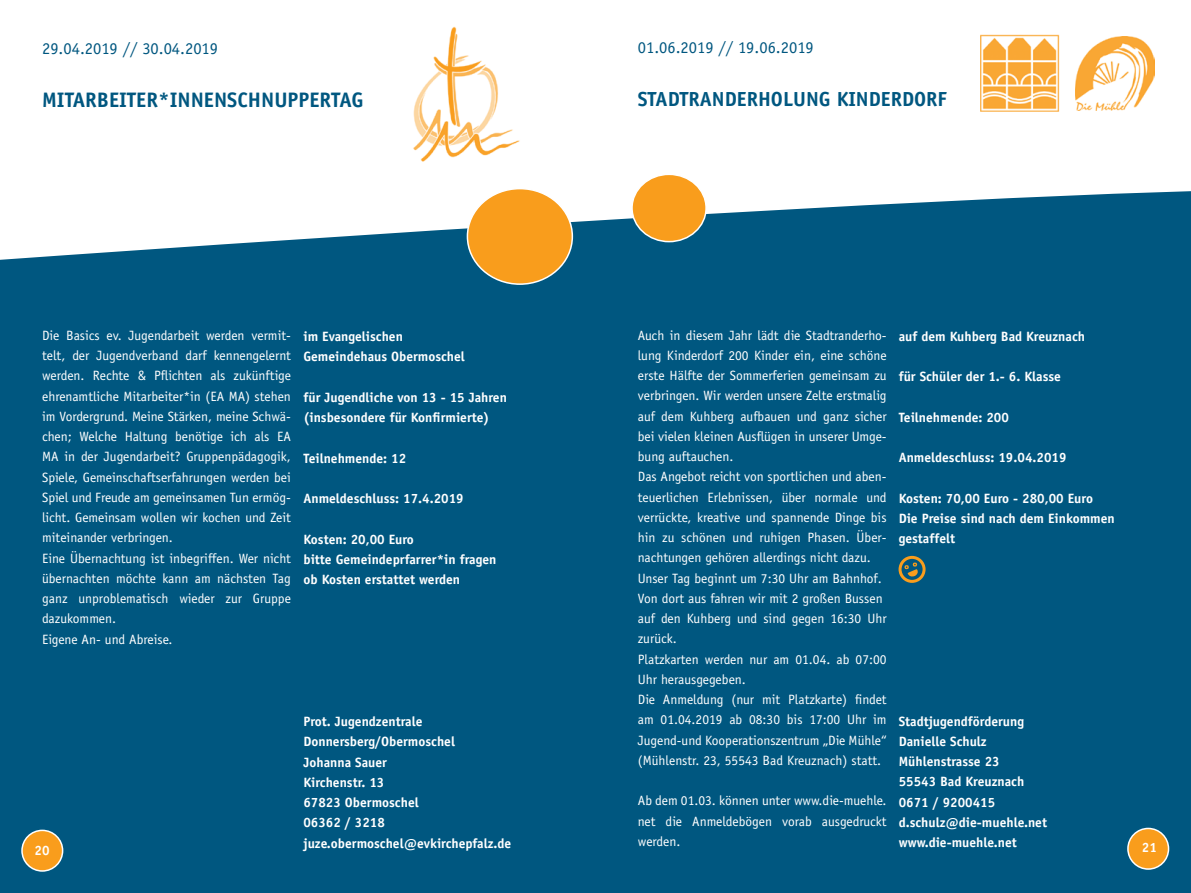
<style>
.page{position:relative;width:1191px;height:893px;background:#fff}
.page>*{position:absolute;margin:0;border:0;box-sizing:border-box;transform-origin:0 0}
.t1{font:700 21px "Officina Sans";color:#005780}
.t2{font:700 20.4px "Officina Sans";color:#005780}
.t3{font:16.5px "Officina Sans";color:#005780}
.t4{font:13.5px/20.2px "Officina Sans";color:#fff}
.t5{font:700 13.5px/20.2px "Officina Sans";color:#fff}
</style>
<div class="page">
<div style="left:0;top:191px;width:1191px;height:702px;background:#005780"></div>
<div style="left:467px;top:189px;width:105px;height:95px;background:#f99d1c;border-radius:50%"></div>
<div style="left:467px;top:188px;width:106px;height:97px;border:2px solid #fff;border-radius:50%"></div>
<div style="left:632px;top:174px;width:74px;height:68px;background:#f99d1c;border-radius:50%"></div>
<div style="left:631px;top:174px;width:76px;height:68px;border:2px solid #fff;border-radius:50%"></div>
<div style="left:22px;top:830px;width:41px;height:41px;background:#f99d1c;border-radius:50%"></div>
<div style="left:21px;top:830px;width:42px;height:42px;border:2px solid #fff;border-radius:50%"></div>
<div style="left:1128px;top:828px;width:40px;height:41px;background:#f99d1c;border-radius:50%"></div>
<div style="left:1127px;top:828px;width:42px;height:42px;border:2px solid #fff;border-radius:50%"></div>
<img style="left:980px;top:34px;width:80px;height:78px">
<img style="left:1075px;top:36px;width:79px;height:74px">
<div style="left:898px;top:556px;width:27px;height:27px;border:3px solid #f99d1c;border-radius:50%"></div>
<svg style="left:904px;top:563px;width:15px;height:14px"></svg>
<img style="left:413px;top:26px;width:107px;height:136px">
<p class="t3" style="left:42px;top:39px;width:177px">29.04.2019 // 30.04.2019</p>
<h1 class="t1" style="left:42px;top:86px;width:323px">Mitarbeiter*innenschnuppertag</h1>
<p class="t3" style="left:638px;top:38px;width:177px">01.06.2019 // 19.06.2019</p>
<h2 class="t2" style="left:638px;top:86px;width:311px">Stadtranderholung Kinderdorf</h2>
<p class="t4" style="left:638px;top:325px;width:250px">Auch in diesem Jahr lädt die Stadtranderho&shy;lung Kinderdorf 200 Kinder ein, eine schöne erste Hälfte der Sommerferien gemeinsam zu verbringen. Wir werden unsere Zelte erstmalig auf dem Kuhberg aufbauen und ganz sicher bei vielen kleinen Ausflügen in unserer Umge&shy;bung auftauchen.<br>Das Angebot reicht von sportlichen und aben&shy;teuerlichen Erlebnissen, über normale und verrückte, kreative und spannende Dinge bis hin zu schönen und ruhigen Phasen. Über&shy;nachtungen gehören allerdings nicht dazu.<br>Unser Tag beginnt um 7:30 Uhr am Bahnhof.<br>Von dort aus fahren wir mit 2 großen Bussen auf den Kuhberg und sind gegen 16:30 Uhr zurück.<br>Platzkarten werden nur am 01.04. ab 07:00<br>Uhr herausgegeben.<br>Die Anmeldung (nur mit Platzkarte) findet am 01.04.2019 ab 08:30 bis 17:00 Uhr im Jugend-und Kooperationszentrum „Die Mühle“ (Mühlenstr. 23, 55543 Bad Kreuznach) statt.</p>
<p class="t4" style="left:638px;top:791px;width:250px;text-align:justify">Ab dem 01.03. können unter www.die-muehle. net die Anmeldebögen vorab ausgedruckt werden.</p>
<p class="t4" style="left:42px;top:325px;width:250px">Die Basics ev. Jugendarbeit werden vermit&shy;telt, der Jugendverband darf kennengelernt werden. Rechte &amp; Pflichten als zukünftige ehrenamtliche Mitarbeiter*in (EA MA) stehen im Vordergrund. Meine Stärken, meine Schwä&shy;chen; Welche Haltung benötige ich als EA MA in der Jugendarbeit? Gruppenpädagogik, Spiele, Gemeinschaftserfahrungen werden bei Spiel und Freude am gemeinsamen Tun ermög&shy;licht. Gemeinsam wollen wir kochen und Zeit miteinander verbringen.<br>Eine Übernachtung ist inbegriffen. Wer nicht übernachten möchte kann am nächsten Tag ganz unproblematisch wieder zur Gruppe dazukommen.<br>Eigene An- und Abreise.</p>
<p class="t5" style="left:898px;top:326px;width:188px">auf dem Kuhberg Bad Kreuznach</p>
<p class="t5" style="left:898px;top:366px;width:164px">für Schüler der 1.- 6. Klasse</p>
<p class="t5" style="left:898px;top:407px;width:112px">Teilnehmende: 200</p>
<p class="t5" style="left:898px;top:447px;width:169px">Anmeldeschluss: 19.04.2019</p>
<p class="t5" style="left:898px;top:488px;width:218px">Kosten: 70,00 Euro - 280,00 Euro<br>Die Preise sind nach dem Einkommen gestaffelt</p>
<p class="t5" style="left:303px;top:326px;width:163px">im Evangelischen<br>Gemeindehaus Obermoschel</p>
<p class="t5" style="left:303px;top:387px;width:205px">für Jugendliche von 13 - 15 Jahren (insbesondere für Konfirmierte)</p>
<p class="t5" style="left:303px;top:448px;width:104px">Teilnehmende: 12</p>
<p class="t5" style="left:303px;top:488px;width:162px">Anmeldeschluss: 17.4.2019</p>
<p class="t5" style="left:303px;top:529px;width:195px">Kosten: 20,00 Euro<br>bitte Gemeindeprfarrer*in fragen ob Kosten erstattet werden</p>
<p class="t5" style="left:898px;top:711px;width:150px">Stadtjugendförderung<br>Danielle Schulz<br>Mühlenstrasse 23<br>55543 Bad Kreuznach<br>0671 / 9200415 d.schulz@die-muehle.net www.die-muehle.net</p>
<p class="t5" style="left:303px;top:711px;width:209px">Prot. Jugendzentrale<br>Donnersberg/Obermoschel<br>Johanna Sauer<br>Kirchenstr. 13<br>67823 Obermoschel<br>06362 / 3218 juze.obermoschel@evkirchepfalz.de</p>
<p class="t5" style="left:35px;top:840px;width:17px">20</p>
<p class="t5" style="left:1141px;top:837px;width:17px">21</p>
</div>
